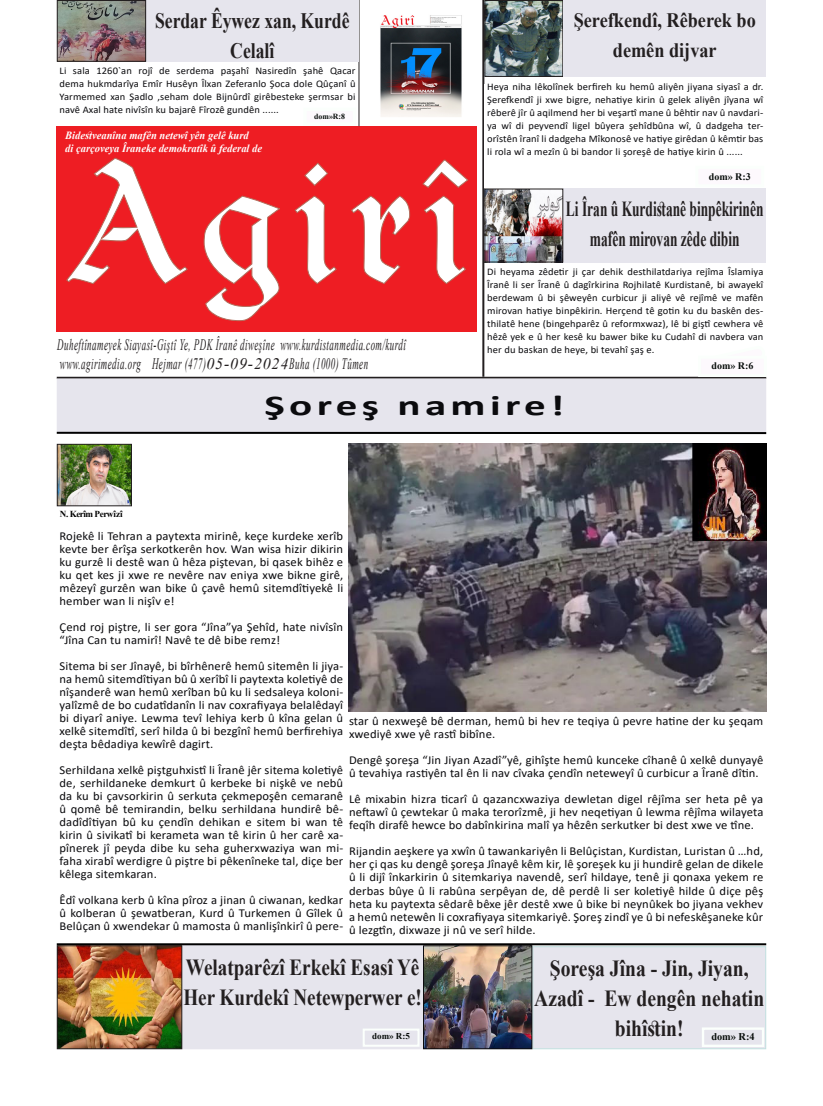
<style>
.page{position:relative;width:823px;height:1106px;background:#fff}
.page>*{position:absolute;margin:0;border:0;box-sizing:border-box;transform-origin:0 0}
.t1{font:700 28.8px "Calibri";letter-spacing:.1em;color:#0b0b0e;scale:1.5 1}
.t2{font:700 23px/30px "Times New Roman";color:#231f20;text-align:center;scale:.85 1}
.t3{font:700 23px/30px "Times New Roman";color:#231f20;scale:.83 1}
.t4{font:700 22px/30px "Times New Roman";color:#231f20;text-align:center;scale:.8 1}
.t5{font:700 21.4px/30px "Times New Roman";color:#231f20;text-align:center;scale:.63 1}
.t6{font:700 20.4px/30px "Times New Roman";color:#231f20;text-align:center;scale:.89 1}
.t7{font:italic 16px "Times New Roman";letter-spacing:.05em;color:#231f20;scale:.56 1}
.t8{font:12.1px/13px "Calibri";letter-spacing:.01em;color:#0b0b0e;text-align:justify;scale:1.04 1}
.t9{font:italic 700 11px "Times New Roman";color:#fff;scale:.96 1}
.t10{font:700 10.3px "Times New Roman";color:#070c0a}
.t11{font:10.1px/13px "Calibri";letter-spacing:.01em;color:#0b0b0e;text-align:justify;scale:1.04 1}
.t12{font:700 10px "Times New Roman";color:#070c0a}
.t13{font:700 9.1px "Times New Roman";letter-spacing:-.05em;color:#000}
.t14{font:700 9px "Times New Roman";color:#070c0a}
.t15{font:700 7.8px "Times New Roman";color:#070c0a}
</style>
<div class="page">
<div style="left:57px;top:126px;width:419px;height:206px;background:#ee1d23"></div>
<svg style="left:66px;top:157px;width:402px;height:165px"></svg>
<hr style="left:358px;top:0;width:1px;height:126px;background:#231f20">
<hr style="left:482px;top:0;width:2px;height:377px;background:#231f20">
<hr style="left:57px;top:377px;width:708px;height:2px;background:#231f20">
<img style="left:349px;top:444px;width:416px;height:267px">
<div style="left:183px;top:945px;width:239px;height:103px;background:#e6e5ed"></div>
<div style="left:182px;top:945px;width:241px;height:104px;border:1px solid #e6e5ed"></div>
<div style="left:532px;top:946px;width:233px;height:102px;background:#e6e5ed"></div>
<div style="left:532px;top:946px;width:233px;height:103px;border:1px solid #c2e1e0"></div>
<hr style="left:57px;top:943px;width:708px;height:2px;background:#000">
<div style="left:563px;top:188px;width:202px;height:74px;background:#e6e5ed"></div>
<div style="left:696px;top:167px;width:66px;height:19px;background:#fdf9fd"></div>
<div style="left:699px;top:357px;width:65px;height:18px;background:#fdf9fd"></div>
<div style="left:305px;top:109px;width:49px;height:15px;background:#fdf9fd"></div>
<div style="left:701px;top:1027px;width:62px;height:20px;border:2px solid #fbfffc"></div>
<div style="left:362px;top:1028px;width:57px;height:18px;border:2px solid #fbfffc"></div>
<div style="left:57px;top:379px;width:708px;height:52px;background:#e6e5ed"></div>
<div style="left:57px;top:378px;width:708px;height:54px;border:1px solid #e6e5ed"></div>
<img style="left:380px;top:15px;width:82px;height:102px">
<img style="left:59px;top:947px;width:121px;height:100px">
<div style="left:57px;top:945px;width:125px;height:104px;border:1px solid #231f20"></div>
<hr style="left:57px;top:432px;width:708px;height:2px;background:#000">
<img style="left:425px;top:947px;width:105px;height:100px">
<div style="left:423px;top:945px;width:109px;height:104px;border:1px solid #0b0b0e"></div>
<img style="left:486px;top:2px;width:75px;height:73px">
<div style="left:484px;top:0;width:79px;height:77px;border:1px solid #231f20"></div>
<div style="left:563px;top:0;width:202px;height:77px;background:#e6e5ed"></div>
<img style="left:486px;top:190px;width:75px;height:70px">
<div style="left:484px;top:188px;width:79px;height:74px;border:1px solid #231f20"></div>
<div style="left:146px;top:0;width:212px;height:62px;background:#e6e5ed"></div>
<img style="left:59px;top:2px;width:85px;height:58px">
<div style="left:57px;top:0;width:89px;height:62px;border:1px solid #231f20"></div>
<img style="left:59px;top:446px;width:71px;height:58px">
<div style="left:57px;top:444px;width:75px;height:62px;border:1px solid #231f20"></div>
<p class="t4" style="left:155px;top:5px;width:244px">Serdar Êywez xan, Kurdê<br>Celalî</p>
<p class="t11" style="left:59px;top:63px;width:286px">Li sala 1260`an rojî de serdema paşahî Nasiredîn şahê Qacar dema hukmdarîya Emîr Husêyn Îlxan Zeferanlo Şoca dole Qûçanî û Yarmemed xan Şadlo ,seham dole Bijnûrdî girêbesteke şermsar bi navê Axal hate nivîsîn ku bajarê Fîrozê gundên ......</p>
<p class="t15" style="left:314px;top:110px;width:32px">dom»R:8</p>
<p class="t9" style="left:65px;top:128px;width:193px">Bidestveanîna mafên netewî yên gelê kurd</p>
<p class="t9" style="left:65px;top:141px;width:206px">di çarçoveya Îraneke demokratîk û federal de</p>
<p class="t7" style="left:57px;top:333px;width:623px">Duheftînameyek Siayasî-Giştî Ye, PDK Îranê diweşîne www.kurdistanmedia.com/kurdî</p>
<p class="t7" style="left:60px;top:352px;width:551px">www.agirimedia.org Hejmar (477)05-09-2024Buha (1000) Tûmen</p>
<p class="t6" style="left:573px;top:4px;width:206px">Şerefkendî, Rêberek bo demên dijvar</p>
<p class="t11" style="left:487px;top:80px;width:267px">Heya niha lêkolînek berfireh ku hemû aliyên jiyana siyasî a dr.<br>Şerefkendî ji xwe bigre, nehatiye kirin û gelek aliyên jîyana wî rêberê jîr û aqilmend her bi veşartî mane û bêhtir nav û navdari&shy;ya wî di peyvendî ligel bûyera şehîdbûna wî, û dadgeha ter&shy;orîstên îranî li dadgeha Mîkonosê ve hatiye girêdan û kêmtir bas li rola wî a mezîn û bi bandor li şoreşê de hatiye kirin û ......</p>
<p class="t12" style="left:708px;top:169px;width:43px">dom» R:3</p>
<p class="t5" style="left:565px;top:193px;width:315px">Li Îran û Kurdistanê binpêkirinên mafên mirovan zêde dibin</p>
<p class="t11" style="left:487px;top:264px;width:267px">Di heyama zêdetir ji çar dehik desthilatdariya rejîma Îslamiya Îranê li ser Îranê û dagîrkirina Rojhilatê Kurdistanê, bi awayekî berdewam û bi şêweyên curbicur ji aliyê vê rejîmê ve mafên mirovan hatiye binpêkirin. Herçend tê gotin ku du baskên des&shy;thilatê hene (bingehparêz û reformxwaz), lê bi giştî cewhera vê hêzê yek e û her kesê ku bawer bike ku Cudahî di navbera van her du baskan de heye, bi tevahî şaş e.</p>
<p class="t12" style="left:711px;top:359px;width:43px">dom» R:6</p>
<p class="t13" style="left:60px;top:507px;width:64px">N. Kerîm Perwîzî</p>
<p class="t1" style="left:264px;top:384px;width:201px">Şoreş namire!</p>
<p class="t8" style="left:59px;top:529px;width:274px">Rojekê li Tehran a paytexta mirinê, keçe kurdeke xerîb kevte ber êrîşa serkotkerên hov. Wan wisa hizir dikirin ku gurzê li destê wan û hêza piştevan, bi qasek bihêz e ku qet kes ji xwe re nevêre nav eniya xwe bikne girê, mêzeyî gurzên wan bike û çavê hemû sitemdîtiyekê li hember wan li nişîv e!</p>
<p class="t8" style="left:59px;top:620px;width:274px">Çend roj piştre, li ser gora “Jîna”ya Şehîd, hate nivîsîn “Jîna Can tu namirî! Navê te dê bibe remz!</p>
<p class="t8" style="left:59px;top:659px;width:274px">Sitema bi ser Jînayê, bi bîrhênerê hemû sitemên li jiya&shy;na hemû sitemdîtiyan bû û xerîbî li paytexta koletiyê de nîşanderê wan hemû xerîban bû ku li sedsaleya koloni&shy;yalîzmê de bo cudatîdanîn li nav coxrafiyaya belalêdayî bi diyarî aniye. Lewma tevî lehiya kerb û kîna gelan û xelkê sitemdîtî, serî hilda û bi bezgînî hemû berfirehiya deşta bêdadiya kewîrê dagirt.</p>
<p class="t8" style="left:59px;top:763px;width:274px">Serhildana xelkê piştguhxistî li Îranê jêr sitema koletiyê de, serhildaneke demkurt û kerbeke bi nişkê ve nebû da ku bi çavsorkirin û serkuta çekmepoşên cemaranê û qomê bê temirandin, belku serhildana hundirê bê&shy;dadîdîtiyan bû ku çendîn dehikan e sitem bi wan tê kirin û sivikatî bi kerameta wan tê kirin û her carê xa&shy;pînerek jî peyda dibe ku seha guherxwaziya wan mi&shy;faha xirabî werdigre û piştre bi pêkenîneke tal, diçe ber kêlega sitemkaran.</p>
<p class="t8" style="left:59px;top:893px;width:274px">Êdî volkana kerb û kîna pîroz a jinan û ciwanan, kedkar û kolberan û şewatberan, Kurd û Turkemen û Gîlek û Belûçan û xwendekar û mamosta û manlişînkirî û pere-</p>
<p class="t8" style="left:349px;top:714px;width:399px">star û nexweşê bê derman, hemû bi hev re teqiya û pevre hatine der ku şeqam xwediyê xwe yê rastî bibîne.</p>
<p class="t8" style="left:349px;top:753px;width:399px">Dengê şoreşa “Jin Jiyan Azadî”yê, gihîşte hemû kunceke cîhanê û xelkê dunyayê û tevahiya rastiyên tal ên li nav cîvaka çendîn neteweyî û curbicur a Îranê dîtin.</p>
<p class="t8" style="left:349px;top:792px;width:399px">Lê mixabin hizra ticarî û qazancxwaziya dewletan digel rêjîma ser heta pê ya neftawî û çewtekar û maka terorîzmê, ji hev neqetiyan û lewma rêjîma wilayeta feqîh dirafê hewce bo dabînkirina malî ya hêzên serkutker bi dest xwe ve tîne.</p>
<p class="t8" style="left:349px;top:844px;width:399px">Rijandin aeşkere ya xwîn û tawankariyên li Belûçistan, Kurdistan, Luristan û …hd, her çi qas ku dengê şoreşa Jînayê kêm kir, lê şoreşek ku ji hundirê gelan de dikele û li dijî înkarkirin û sitemkariya navendê, serî hildaye, tenê ji qonaxa yekem re derbas bûye û li rabûna serpêyan de, dê perdê li ser koletiyê hilde û diçe pêş heta ku paytexta sêdarê bêxe jêr destê xwe û bike bi neynûkek bo jiyana vekhev a hemû netewên li coxrafiyaya sitemkariyê. Şoreş zindî ye û bi nefeskêşaneke kûr û lezgtîn, dixwaze ji nû ve serî hilde.</p>
<p class="t3" style="left:183px;top:951px;width:289px">Welatparêzî Erkekî Esasî Yê<br>Her Kurdekî Netewperwer e!</p>
<p class="t2" style="left:534px;top:952px;width:272px">Şoreşa Jîna - Jin, Jiyan,<br>Azadî - Ew dengên nehatin bihîstin!</p>
<p class="t14" style="left:372px;top:1030px;width:39px">dom» R:5</p>
<p class="t10" style="left:711px;top:1029px;width:45px">dom» R:4</p>
</div>
